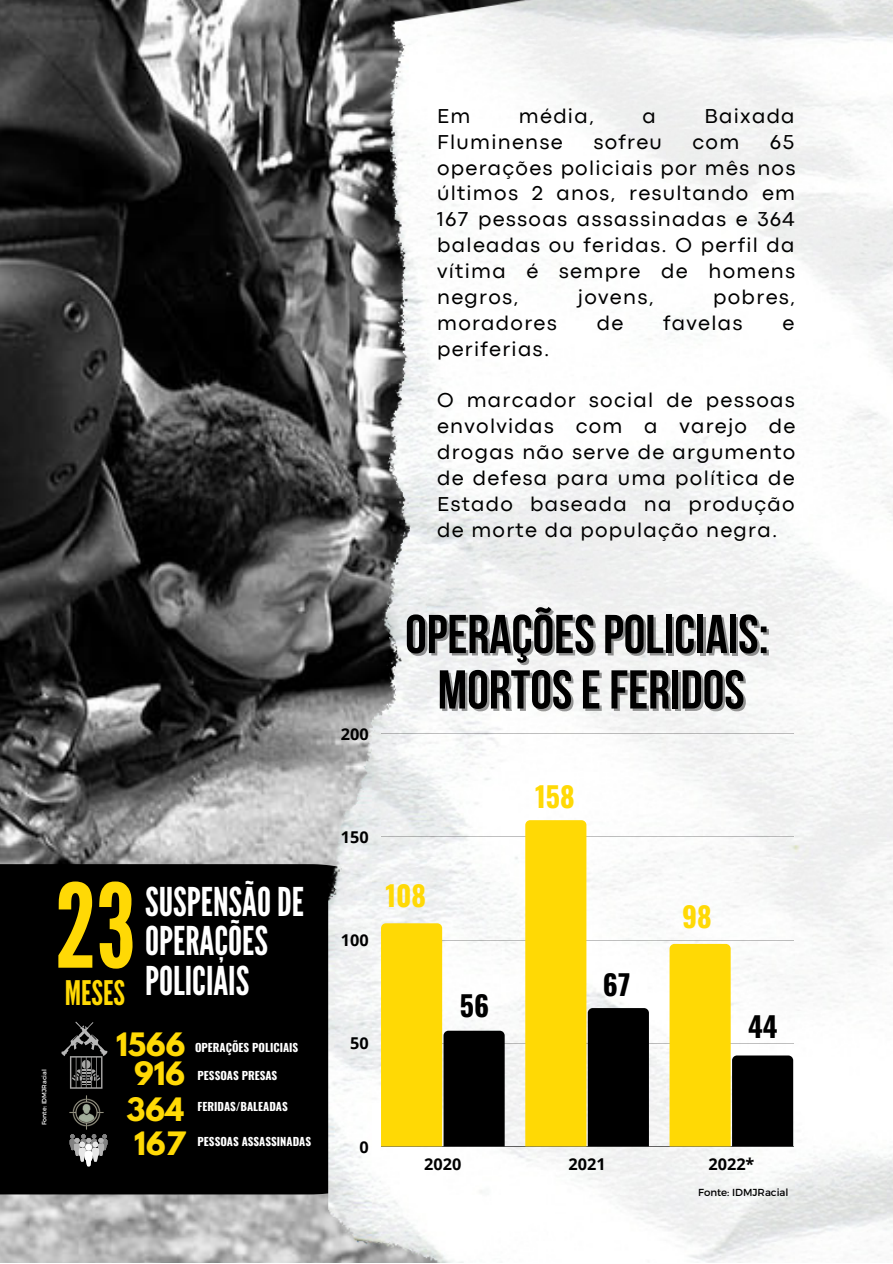
<style>
.page{position:relative;width:893px;height:1264px;background:#fff}
.page>*{position:absolute;margin:0;border:0;box-sizing:border-box;transform-origin:0 0}
.t1{font:115.95px "League Gothic";color:#ffd905}
.t2{font:54.45px/55.3px "Bebas Neue Cyrillic";color:#000;text-align:center}
.t3{font:39.6px/39.6px "League Gothic";color:#fff}
.t4{font:33.75px "League Gothic";color:#ffd905}
.t5{font:700 28.5px "League Spartan";color:#ffd905}
.t6{font:700 28.05px "Oswald";color:#ffd905}
.t7{font:700 28.05px "Oswald";color:#000}
.t8{font:21px/25.8px "Codec Pro";letter-spacing:.06em;color:#000;text-align:justify}
.t9{font:700 16.2px "Open Sans";color:#000}
.t10{font:700 11.1px "Oswald";color:#fff}
.t11{font:10.2px "Montserrat";color:#000}
.t12{font:6.3px "Montserrat";color:#fff}
</style>
<div class="page">
<img style="left:0;top:0;width:327px;height:1262px">
<div style="left:0;top:864px;width:327px;height:330px;background:#000"></div>
<img style="left:327px;top:0;width:565px;height:1262px">
<hr style="left:381px;top:733px;width:412px;height:1px;background:#000">
<hr style="left:381px;top:836px;width:412px;height:1px;background:#000">
<hr style="left:381px;top:939px;width:412px;height:1px;background:#000">
<hr style="left:381px;top:1042px;width:412px;height:1px;background:#000">
<hr style="left:381px;top:1145px;width:412px;height:1px;background:#000">
<svg style="left:381px;top:923px;width:123px;height:223px"></svg>
<svg style="left:525px;top:820px;width:124px;height:326px"></svg>
<svg style="left:669px;top:943px;width:124px;height:203px"></svg>
<svg style="left:70px;top:1138px;width:37px;height:28px"></svg>
<div style="left:85px;top:1144px;width:7px;height:6px;background:#fff;border-radius:50%"></div>
<img style="left:61px;top:1086px;width:51px;height:52px">
<svg style="left:60px;top:1019px;width:49px;height:69px"></svg>
<h1 class="t1" style="left:55px;top:859px;width:82px">23</h1>
<h3 class="t4" style="left:65px;top:973px;width:62px">MESES</h3>
<h3 class="t3" style="left:145px;top:882px;width:160px">SUSPENSÃODE<br>OPERAÇÕES<br>POLICIAIS</h3>
<h3 class="t5" style="left:116px;top:1030px;width:71px">1566</h3>
<p class="t10" style="left:195px;top:1038px;width:105px">OPERAÇÕES POLICIAIS</p>
<p class="t12" style="left:40px;top:1125px;width:57px;rotate:-90deg">Fonte: IDMJRacial</p>
<h3 class="t5" style="left:134px;top:1059px;width:53px">916</h3>
<p class="t10" style="left:197px;top:1066px;width:81px">PESSOAS PRESAS</p>
<h3 class="t5" style="left:126px;top:1095px;width:59px">364</h3>
<p class="t10" style="left:197px;top:1097px;width:92px">FERIDAS/BALEADAS</p>
<h3 class="t5" style="left:134px;top:1129px;width:53px">167</h3>
<p class="t10" style="left:197px;top:1132px;width:115px">PESSOAS ASSASSINADAS</p>
<p class="t8" style="left:437px;top:104px;width:35px">Em</p>
<p class="t8" style="left:519px;top:104px;width:77px">média,</p>
<p class="t8" style="left:642px;top:104px;width:15px">a</p>
<p class="t8" style="left:704px;top:104px;width:92px">Baixada</p>
<p class="t8" style="left:437px;top:130px;width:127px">Fluminense</p>
<p class="t8" style="left:593px;top:130px;width:70px">sofreu</p>
<p class="t8" style="left:692px;top:130px;width:48px">com</p>
<p class="t8" style="left:437px;top:130px;width:360px;text-indent:333px">65 operações policiais por mês nos últimos 2 anos, resultando em 167 pessoas assassinadas e 364 baleadas ou feridas. O perfil da vítima é sempre de homens negros,</p>
<p class="t8" style="left:578px;top:285px;width:77px">jovens,</p>
<p class="t8" style="left:713px;top:285px;width:83px">pobres,</p>
<p class="t8" style="left:437px;top:311px;width:121px">moradores</p>
<p class="t8" style="left:596px;top:311px;width:28px">de</p>
<p class="t8" style="left:663px;top:311px;width:81px">favelas</p>
<p class="t8" style="left:782px;top:311px;width:13px">e</p>
<p class="t8" style="left:437px;top:337px;width:114px">periferias.</p>
<p class="t8" style="left:437px;top:389px;width:360px">O marcador social de pessoas envolvidas com a varejo de drogas não serve de argumento de defesa para uma política de Estado baseada na produção de morte da população negra.</p>
<p class="t9" style="left:341px;top:723px;width:29px">200</p>
<p class="t9" style="left:341px;top:826px;width:29px">150</p>
<p class="t9" style="left:341px;top:929px;width:29px">100</p>
<p class="t9" style="left:350px;top:1032px;width:20px">50</p>
<h2 class="t2" style="left:405px;top:611px;width:365px">OPERAÇÕESPOLICIAIS:<br>MORTOSEFERIDOS</h2>
<h3 class="t6" style="left:385px;top:873px;width:42px">108</h3>
<h3 class="t7" style="left:459px;top:983px;width:31px">56</h3>
<h3 class="t6" style="left:535px;top:775px;width:41px">158</h3>
<h3 class="t7" style="left:603px;top:962px;width:29px">67</h3>
<h3 class="t6" style="left:682px;top:894px;width:31px">98</h3>
<h3 class="t7" style="left:748px;top:1004px;width:31px">44</h3>
<p class="t9" style="left:359px;top:1135px;width:11px">0</p>
<p class="t9" style="left:424px;top:1152px;width:39px">2020</p>
<p class="t9" style="left:568px;top:1152px;width:39px">2021</p>
<p class="t9" style="left:708px;top:1152px;width:47px">2022*</p>
<p class="t11" style="left:698px;top:1185px;width:92px">Fonte: IDMJRacial</p>
</div>
